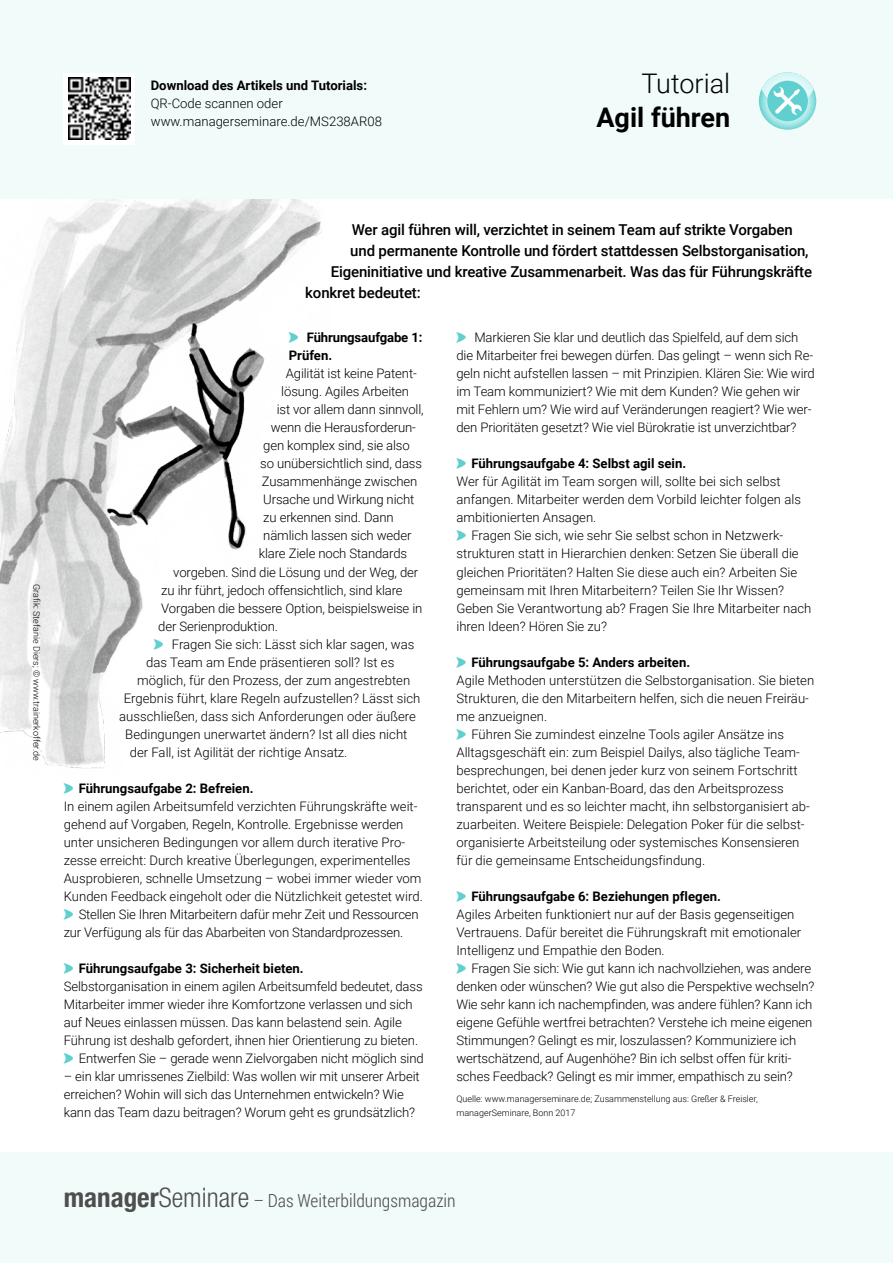
<style>
.page{position:relative;width:893px;height:1263px;background:#fff}
.page>*{position:absolute;margin:0;border:0;box-sizing:border-box;transform-origin:0 0}
.Tutorial_Head{font:700 27px "Roboto";color:#000}
.Tutorial_Head-2{font:300 27px "Roboto";color:#000}
.t1{font:300 18px "Roboto Condensed";color:#4e4e4d}
.t2{font:500 15px "Roboto";letter-spacing:-.01em;color:#000}
.Fließtext_Aufzählung{font:300 13.2px/18px "Roboto";letter-spacing:-.01em;color:#000}
.Fließtext_nicht_ausg{font:300 13.2px/18px "Roboto";color:#000}
.Fließtext_Aufzählung-2{font:700 13.2px/18px "Roboto";color:#000}
.Subheadline__Hervorg{font:700 13.2px "Roboto";color:#000}
.Quellennachweis{font:300 9px "Roboto";color:#000}
.s1{font-family:"Helvetica Neue";font-weight:700;font-stretch:condensed;font-size:27px}
.s2{font-family:"Helvetica Neue LT";font-stretch:condensed;font-size:27px}
</style>
<div class="page">
<div style="left:0;top:0;width:893px;height:198px;background:#f1fbfa"></div>
<svg style="left:759px;top:72px;width:57px;height:58px"></svg>
<div style="left:767px;top:81px;width:41px;height:40px;background:#60cfcf;border-radius:50%"></div>
<svg style="left:761px;top:72px;width:53px;height:43px"></svg>
<div style="left:0;top:1152px;width:893px;height:111px;background:#f1fbfa"></div>
<svg style="left:64px;top:73px;width:71px;height:71px"></svg>
<img style="left:69px;top:78px;width:61px;height:62px">
<img style="left:0;top:199px;width:322px;height:570px">
<svg style="left:289px;top:332px;width:9px;height:11px"></svg>
<svg style="left:154px;top:638px;width:9px;height:11px"></svg>
<p class="Subheadline__Hervorg" style="left:151px;top:76px;width:218px">Download des Artikels und Tutorials:</p>
<p class="Fließtext_nicht_ausg" style="left:151px;top:94px;width:133px">QR-Code scannen oder</p>
<p class="Fließtext_nicht_ausg" style="left:151px;top:112px;width:233px">www.managerseminare.de/MS238AR08</p>
<p class="Tutorial_Head-2" style="left:641px;top:65px;width:90px">Tutorial</p>
<p class="Tutorial_Head" style="left:596px;top:98px;width:135px">Agil führen</p>
<p class="Quellennachweis" style="left:43px;top:584px;width:178px;rotate:90deg">Grafik: Stefanie Diers; © www.trainerkoffer.de</p>
<p class="t2" style="left:352px;top:219px;width:442px">Wer agil führen will, verzichtet in seinem Team auf strikte Vorgaben</p>
<p class="t2" style="left:350px;top:240px;width:460px">und permanente Kontrolle und fördert stattdessen Selbstorganisation,</p>
<p class="t2" style="left:331px;top:261px;width:483px">Eigeninitiative und kreative Zusammenarbeit. Was das für Führungskräfte</p>
<p class="t2" style="left:305px;top:282px;width:117px">konkret bedeutet:</p>
<p class="Fließtext_Aufzählung-2" style="left:289px;top:328px;width:135px;text-indent:18px">Führungsaufgabe 1:<br>Prüfen.</p>
<p class="Fließtext_nicht_ausg" style="left:286px;top:364px;width:133px">Agilität ist keine Patent-</p>
<p class="Fließtext_nicht_ausg" style="left:281px;top:382px;width:129px">lösung. Agiles Arbeiten</p>
<p class="Fließtext_nicht_ausg" style="left:277px;top:400px;width:148px">ist vor allem dann sinnvoll,</p>
<p class="Fließtext_nicht_ausg" style="left:271px;top:418px;width:147px">wenn die Herausforderun-</p>
<p class="Fließtext_nicht_ausg" style="left:263px;top:436px;width:148px">gen komplex sind, sie also</p>
<p class="Fließtext_nicht_ausg" style="left:260px;top:454px;width:163px">so unübersichtlich sind, dass</p>
<p class="Fließtext_nicht_ausg" style="left:262px;top:472px;width:157px">Zusammenhänge zwischen</p>
<p class="Fließtext_nicht_ausg" style="left:263px;top:490px;width:153px">Ursache und Wirkung nicht</p>
<p class="Fließtext_nicht_ausg" style="left:263px;top:508px;width:132px">zu erkennen sind. Dann</p>
<p class="Fließtext_nicht_ausg" style="left:263px;top:526px;width:150px">nämlich lassen sich weder</p>
<p class="Fließtext_nicht_ausg" style="left:259px;top:544px;width:150px">klare Ziele noch Standards</p>
<p class="Fließtext_nicht_ausg" style="left:173px;top:562px;width:246px">vorgeben. Sind die Lösung und der Weg, der</p>
<p class="Fließtext_nicht_ausg" style="left:161px;top:580px;width:243px">zu ihr führt, jedoch offensichtlich, sind klare</p>
<p class="Fließtext_nicht_ausg" style="left:161px;top:598px;width:263px">Vorgaben die bessere Option, beispielsweise in</p>
<p class="Fließtext_nicht_ausg" style="left:158px;top:616px;width:121px">der Serienproduktion.</p>
<p class="Fließtext_Aufzählung" style="left:172px;top:634px;width:244px">Fragen Sie sich: Lässt sich klar sagen, was</p>
<p class="Fließtext_Aufzählung" style="left:146px;top:652px;width:250px">das Team am Ende präsentieren soll? Ist es</p>
<p class="Fließtext_Aufzählung" style="left:137px;top:670px;width:274px">möglich, für den Prozess, der zum angestrebten</p>
<p class="Fließtext_Aufzählung" style="left:124px;top:688px;width:298px">Ergebnis führt, klare Regeln aufzustellen? Lässt sich</p>
<p class="Fließtext_Aufzählung" style="left:119px;top:706px;width:298px">ausschließen, dass sich Anforderungen oder äußere</p>
<p class="Fließtext_Aufzählung" style="left:125px;top:724px;width:284px">Bedingungen unerwartet ändern? Ist all dies nicht</p>
<p class="Fließtext_Aufzählung" style="left:130px;top:742px;width:219px">der Fall, ist Agilität der richtige Ansatz.</p>
<p class="Fließtext_Aufzählung-2" style="left:79px;top:778px;width:176px">Führungsaufgabe 2: Befreien.</p>
<p class="Fließtext_nicht_ausg" style="left:64px;top:796px;width:361px">In einem agilen Arbeitsumfeld verzichten Führungskräfte weit&shy;gehend auf Vorgaben, Regeln, Kontrolle. Ergebnisse werden unter unsicheren Bedingungen vor allem durch iterative Pro&shy;zesse erreicht: Durch kreative Überlegungen, experimentelles Ausprobieren, schnelle Umsetzung – wobei immer wieder vom Kunden Feedback eingeholt oder die Nützlichkeit getestet wird.</p>
<p class="Fließtext_Aufzählung" style="left:64px;top:904px;width:356px;text-indent:15px">Stellen Sie Ihren Mitarbeitern dafür mehr Zeit und Ressourcen zur Verfügung als für das Abarbeiten von Standardprozessen.</p>
<p class="Fließtext_Aufzählung-2" style="left:79px;top:958px;width:227px">Führungsaufgabe 3: Sicherheit bieten.</p>
<p class="Fließtext_nicht_ausg" style="left:64px;top:976px;width:360px">Selbstorganisation in einem agilen Arbeitsumfeld bedeutet, dass Mitarbeiter immer wieder ihre Komfortzone verlassen und sich auf Neues einlassen müssen. Das kann belastend sein. Agile Führung ist deshalb gefordert, ihnen hier Orientierung zu bieten.</p>
<p class="Fließtext_Aufzählung" style="left:79px;top:1048px;width:347px">Entwerfen Sie – gerade wenn Zielvorgaben nicht möglich sind</p>
<p class="Fließtext_Aufzählung" style="left:64px;top:1066px;width:357px">– ein klar umrissenes Zielbild: Was wollen wir mit unserer Arbeit erreichen? Wohin will sich das Unternehmen entwickeln? Wie kann das Team dazu beitragen? Worum geht es grundsätzlich?</p>
<p class="Fließtext_Aufzählung" style="left:456px;top:328px;width:360px;text-indent:18px">Markieren Sie klar und deutlich das Spielfeld, auf dem sich die Mitarbeiter frei bewegen dürfen. Das gelingt – wenn sich Re&shy;geln nicht aufstellen lassen – mit Prinzipien. Klären Sie: Wie wird im Team kommuniziert? Wie mit dem Kunden? Wie gehen wir mit Fehlern um? Wie wird auf Veränderungen reagiert? Wie wer&shy;den Prioritäten gesetzt? Wie viel Bürokratie ist unverzichtbar?</p>
<p class="Fließtext_Aufzählung-2" style="left:471px;top:454px;width:216px">Führungsaufgabe 4: Selbst agil sein.</p>
<p class="Fließtext_nicht_ausg" style="left:456px;top:472px;width:346px">Wer für Agilität im Team sorgen will, sollte bei sich selbst anfangen. Mitarbeiter werden dem Vorbild leichter folgen als ambitionierten Ansagen.</p>
<p class="Fließtext_Aufzählung" style="left:456px;top:526px;width:356px;text-indent:15px">Fragen Sie sich, wie sehr Sie selbst schon in Netzwerk&shy;strukturen statt in Hierarchien denken: Setzen Sie überall die gleichen Prioritäten? Halten Sie diese auch ein? Arbeiten Sie gemeinsam mit Ihren Mitarbeitern? Teilen Sie Ihr Wissen?<br>Geben Sie Verantwortung ab? Fragen Sie Ihre Mitarbeiter nach ihren Ideen? Hören Sie zu?</p>
<p class="Fließtext_Aufzählung-2" style="left:471px;top:652px;width:220px">Führungsaufgabe 5: Anders arbeiten.</p>
<p class="Fließtext_nicht_ausg" style="left:456px;top:670px;width:359px">Agile Methoden unterstützen die Selbstorganisation. Sie bieten<br>Strukturen, die den Mitarbeitern helfen, sich die neuen Freiräu&shy;me anzueignen.</p>
<p class="Fließtext_Aufzählung" style="left:456px;top:724px;width:355px;text-indent:15px">Führen Sie zumindest einzelne Tools agiler Ansätze ins Alltagsgeschäft ein: zum Beispiel Dailys, also tägliche Team&shy;besprechungen, bei denen jeder kurz von seinem Fortschritt berichtet, oder ein Kanban-Board, das den Arbeitsprozess transparent und es so leichter macht, ihn selbstorganisiert ab&shy;zuarbeiten. Weitere Beispiele: Delegation Poker für die selbst&shy;organisierte Arbeitsteilung oder systemisches Konsensieren für die gemeinsame Entscheidungsfindung.</p>
<p class="Fließtext_Aufzählung-2" style="left:471px;top:886px;width:251px">Führungsaufgabe 6: Beziehungen pflegen.</p>
<p class="Fließtext_nicht_ausg" style="left:456px;top:904px;width:346px">Agiles Arbeiten funktioniert nur auf der Basis gegenseitigen<br>Vertrauens. Dafür bereitet die Führungskraft mit emotionaler<br>Intelligenz und Empathie den Boden.</p>
<p class="Fließtext_Aufzählung" style="left:456px;top:958px;width:359px;text-indent:15px">Fragen Sie sich: Wie gut kann ich nachvollziehen, was andere denken oder wünschen? Wie gut also die Perspektive wechseln?<br>Wie sehr kann ich nachempfinden, was andere fühlen? Kann ich eigene Gefühle wertfrei betrachten? Verstehe ich meine eigenen Stimmungen? Gelingt es mir, loszulassen? Kommuniziere ich wertschätzend, auf Augenhöhe? Bin ich selbst offen für kriti&shy;sches Feedback? Gelingt es mir immer, empathisch zu sein?</p>
<p class="Quellennachweis" style="left:456px;top:1093px;width:303px">Quelle: www.managerseminare.de; Zusammenstellung aus: Greßer &amp; Freisler,</p>
<p class="Quellennachweis" style="left:456px;top:1106px;width:121px">managerSeminare, Bonn 2017</p>
<p class="t1" style="left:64px;top:1188px;width:394px"><span class="s1">manager</span><span class="s2">Seminare</span> – Das Weiterbildungsmagazin</p>
</div>
